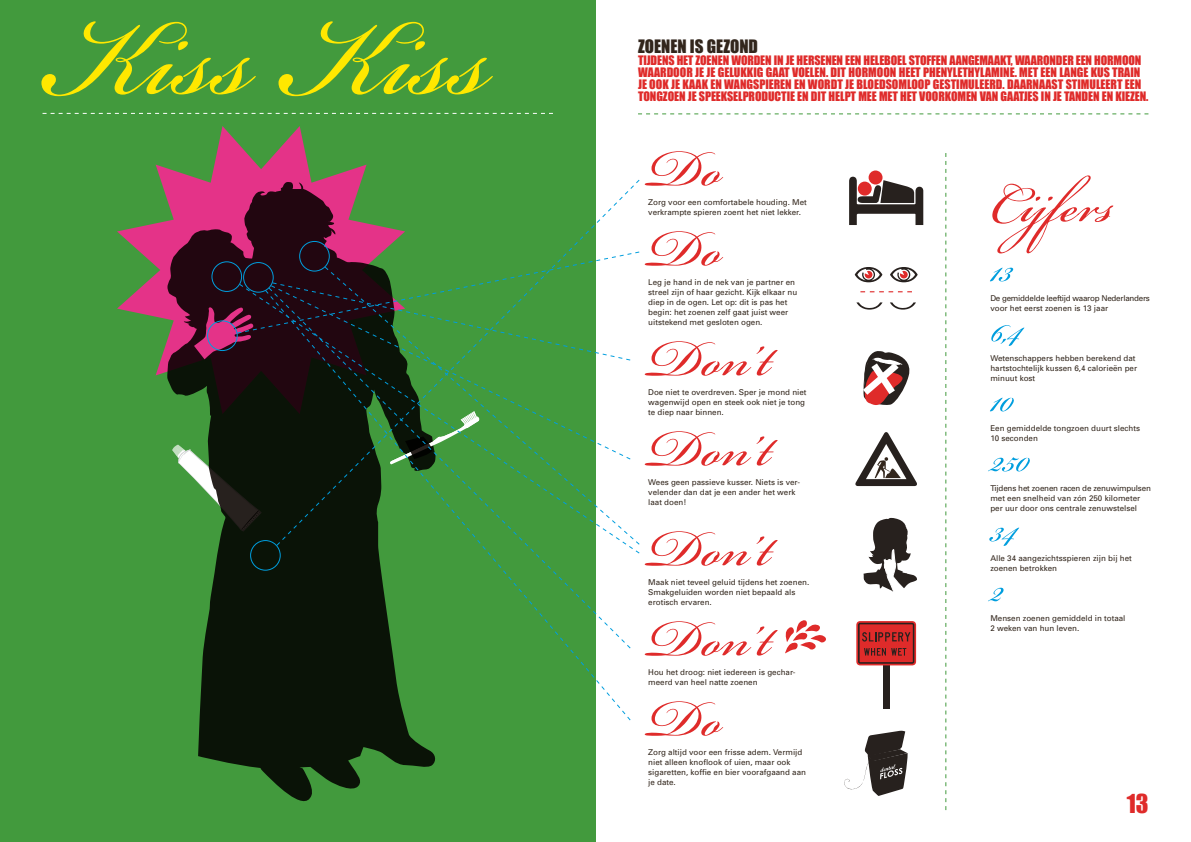
<style>
.page{position:relative;width:1191px;height:842px;background:#fff}
.page>*{position:absolute;margin:0;border:0;box-sizing:border-box;transform-origin:0 0}
.t1{font:170px "Bickham Script Pro";color:#ffe800}
.t2{font:80px "Bickham Script Pro";color:#df2b2a}
.t3{font:50px "Bickham Script Pro";color:#009ede}
.t4{font:24px "Impact";color:#df2b2a}
.t5{font:17px "Impact";color:#32261c}
.t6{font:12px "Impact";color:#df2b2a}
.t7{font:8px/10px "Univers";color:#32261c}
.t8{font:8px/10px "Univers";letter-spacing:-.03em;color:#32261c}
</style>
<div class="page">
<div style="left:0;top:0;width:595px;height:842px;background:#429a3d"></div>
<svg style="left:117px;top:126px;width:250px;height:250px"></svg>
<svg style="left:167px;top:181px;width:268px;height:621px"></svg>
<svg style="left:43px;top:113px;width:510px;height:1px"></svg>
<svg style="left:638px;top:113px;width:510px;height:1px"></svg>
<svg style="left:863px;top:351px;width:47px;height:54px"></svg>
<svg style="left:849px;top:170px;width:74px;height:55px"></svg>
<div style="left:883px;top:661px;width:6px;height:47px;background:#27211e"></div>
<svg style="left:856px;top:621px;width:60px;height:44px"></svg>
<svg style="left:858px;top:623px;width:56px;height:41px;background:#b02826"></svg>
<svg style="left:785px;top:620px;width:41px;height:33px"></svg>
<svg style="left:890px;top:267px;width:27px;height:15px"></svg>
<svg style="left:854px;top:267px;width:28px;height:15px"></svg>
<svg style="left:856px;top:291px;width:60px;height:19px"></svg>
<svg style="left:844px;top:730px;width:63px;height:66px"></svg>
<svg style="left:863px;top:517px;width:54px;height:75px"></svg>
<svg style="left:855px;top:432px;width:62px;height:54px"></svg>
<svg style="left:945px;top:153px;width:1px;height:657px"></svg>
<svg style="left:275px;top:179px;width:365px;height:72px"></svg>
<svg style="left:194px;top:251px;width:446px;height:110px"></svg>
<svg style="left:264px;top:554px;width:367px;height:167px"></svg>
<svg style="left:238px;top:283px;width:402px;height:271px;background:#1b1d15"></svg>
<svg style="left:324px;top:266px;width:316px;height:280px"></svg>
<div style="left:250px;top:540px;width:31px;height:31px;border:1px solid #009ede;border-radius:50%"></div>
<div style="left:207px;top:320px;width:31px;height:31px;border:1px solid #009ede;border-radius:50%"></div>
<div style="left:243px;top:262px;width:31px;height:31px;border:1px solid #009ede;border-radius:50%"></div>
<div style="left:211px;top:261px;width:31px;height:31px;border:1px solid #009ede;border-radius:50%"></div>
<div style="left:299px;top:241px;width:31px;height:31px;border:1px solid #009ede;border-radius:50%"></div>
<h1 class="t1" style="left:45px;top:-65px;width:447px">Kiss Kiss</h1>
<h3 class="t5" style="left:638px;top:33px;width:16px">ZOENEN</h3>
<h3 class="t5" style="left:690px;top:33px;width:27px">IS GEZOND</h3>
<h3 class="t6" style="left:638px;top:51px;width:12px">TIJDENS</h3>
<h3 class="t6" style="left:676px;top:51px;width:26px">HET ZOENEN</h3>
<h3 class="t6" style="left:731px;top:51px;width:8px">WORDEN</h3>
<h3 class="t6" style="left:773px;top:51px;width:30px">INJEHERSENEN</h3>
<h3 class="t6" style="left:845px;top:51px;width:25px">EEN HELEBOEL</h3>
<h3 class="t6" style="left:908px;top:51px;width:7px">STOFFEN</h3>
<h3 class="t6" style="left:949px;top:51px;width:8px">AANGEMAAKT</h3>
<h3 class="t6" style="left:1011px;top:51px;width:12px">, WAARONDER</h3>
<h3 class="t6" style="left:1075px;top:51px;width:26px">EEN HORMOON</h3>
<h3 class="t6" style="left:638px;top:63px;width:8px">WAARDOOR</h3>
<h3 class="t6" style="left:695px;top:63px;width:30px">JEJEGELUKKIG</h3>
<h3 class="t6" style="left:766px;top:63px;width:7px">GAAT</h3>
<h3 class="t6" style="left:792px;top:63px;width:7px">VOELEN</h3>
<h3 class="t6" style="left:826px;top:63px;width:31px">. DIT HORMOON</h3>
<h3 class="t6" style="left:898px;top:63px;width:7px">HEET</h3>
<h3 class="t6" style="left:923px;top:63px;width:7px">PHEN</h3>
<h3 class="t6" style="left:947px;top:63px;width:12px">YLETH</h3>
<h3 class="t6" style="left:974px;top:63px;width:13px">YLAMINE</h3>
<h3 class="t6" style="left:1014px;top:63px;width:52px">. METEEN LANGE</h3>
<h3 class="t6" style="left:1090px;top:63px;width:8px">KUS</h3>
<h3 class="t6" style="left:1112px;top:63px;width:7px">TRAIN</h3>
<h3 class="t6" style="left:638px;top:75px;width:19px">JE OOK</h3>
<h3 class="t6" style="left:671px;top:75px;width:19px">JE KAAK</h3>
<h3 class="t6" style="left:710px;top:75px;width:21px">EN WANGSPIEREN</h3>
<h3 class="t6" style="left:794px;top:75px;width:22px">EN WORDT</h3>
<h3 class="t6" style="left:845px;top:75px;width:19px">JE BLOEDSOMLOOP</h3>
<h3 class="t6" style="left:933px;top:75px;width:7px">GESTIMULEERD</h3>
<h3 class="t6" style="left:1002px;top:75px;width:19px">. DAARNAAST</h3>
<h3 class="t6" style="left:1065px;top:75px;width:7px">STIMULEERT</h3>
<h3 class="t6" style="left:1125px;top:75px;width:7px">EEN</h3>
<h3 class="t6" style="left:638px;top:87px;width:7px">TONGZOEN</h3>
<h3 class="t6" style="left:688px;top:87px;width:18px">JE SPEEKSELPRODUCTIE</h3>
<h3 class="t6" style="left:797px;top:87px;width:38px">ENDIT HELPT</h3>
<h3 class="t6" style="left:858px;top:87px;width:69px">MEEMETHETVOORKOMEN</h3>
<h3 class="t6" style="left:979px;top:87px;width:28px">VAN GAATJES</h3>
<h3 class="t6" style="left:1041px;top:87px;width:31px">INJETANDEN</h3>
<h3 class="t6" style="left:1101px;top:87px;width:20px">EN KIEZEN</h3>
<h3 class="t6" style="left:1146px;top:87px;width:4px">.</h3>
<h2 class="t2" style="left:648px;top:111px;width:75px">Do</h2>
<p class="t7" style="left:648px;top:197px;width:160px">Zorg voor een comfortabele houding. Met verkrampte spieren zoent het niet lekker.</p>
<h2 class="t2" style="left:648px;top:191px;width:75px">Do</h2>
<p class="t7" style="left:648px;top:277px;width:150px">Leg je hand in de nek van je partner en streel zijn of haar gezicht. Kijk elkaar nu diep in de ogen. Let op: dit is pas het begin: het zoenen zelf gaat juist weer uitstekend met gesloten ogen.</p>
<h2 class="t2" style="left:648px;top:301px;width:132px">Don’t</h2>
<p class="t7" style="left:648px;top:387px;width:160px">Doe niet te overdreven. Sper je mond niet wagenwijd open en steek ook niet je tong te diep naar binnen.</p>
<h2 class="t2" style="left:648px;top:391px;width:132px">Don’t</h2>
<p class="t7" style="left:648px;top:477px;width:153px">Wees geen passieve kusser. Niets is ver&shy;velender dan dat je een ander het werk laat doen!</p>
<h2 class="t2" style="left:648px;top:491px;width:132px">Don’t</h2>
<p class="t7" style="left:648px;top:577px;width:162px">Maak niet teveel geluid tijdens het zoenen.<br>Smakgeluiden worden niet bepaald als erotisch ervaren.</p>
<h2 class="t2" style="left:648px;top:581px;width:132px">Don’t</h2>
<p class="t7" style="left:648px;top:667px;width:149px">Hou het droog: niet iedereen is gechar&shy;meerd van heel natte zoenen</p>
<h2 class="t2" style="left:648px;top:661px;width:75px">Do</h2>
<p class="t7" style="left:648px;top:747px;width:159px">Zorg altijd voor een frisse adem. Vermijd niet alleen knoflook of uien, maar ook sigaretten, koffie en bier voorafgaand aan je date.</p>
<h2 class="t2" style="left:990px;top:147px;width:127px">Cijfers</h2>
<h3 class="t3" style="left:990px;top:234px;width:23px">13</h3>
<p class="t8" style="left:990px;top:293px;width:161px">De gemiddelde leeftijd waarop Nederlanders voor het eerst zoenen is 13 jaar</p>
<h3 class="t3" style="left:990px;top:294px;width:33px">6,4</h3>
<p class="t7" style="left:990px;top:353px;width:148px">Wetenschappers hebben berekend dat hartstochtelijk kussen 6,4 calorieën per minuut kost</p>
<h3 class="t3" style="left:990px;top:364px;width:24px">10</h3>
<p class="t7" style="left:990px;top:423px;width:151px">Een gemiddelde tongzoen duurt slechts<br>10 seconden</p>
<h3 class="t3" style="left:990px;top:424px;width:40px">250</h3>
<p class="t7" style="left:990px;top:483px;width:162px">Tijdens het zoenen racen de zenuwimpulsen met een snelheid van zón 250 kilometer per uur door ons centrale zenuwstelsel</p>
<h3 class="t3" style="left:990px;top:494px;width:28px">34</h3>
<p class="t7" style="left:990px;top:553px;width:143px">Alle 34 aangezichtsspieren zijn bij het zoenen betrokken</p>
<h3 class="t3" style="left:990px;top:554px;width:14px">2</h3>
<p class="t7" style="left:990px;top:613px;width:137px">Mensen zoenen gemiddeld in totaal<br>2 weken van hun leven.</p>
<h3 class="t4" style="left:1127px;top:785px;width:23px">13</h3>
</div>
